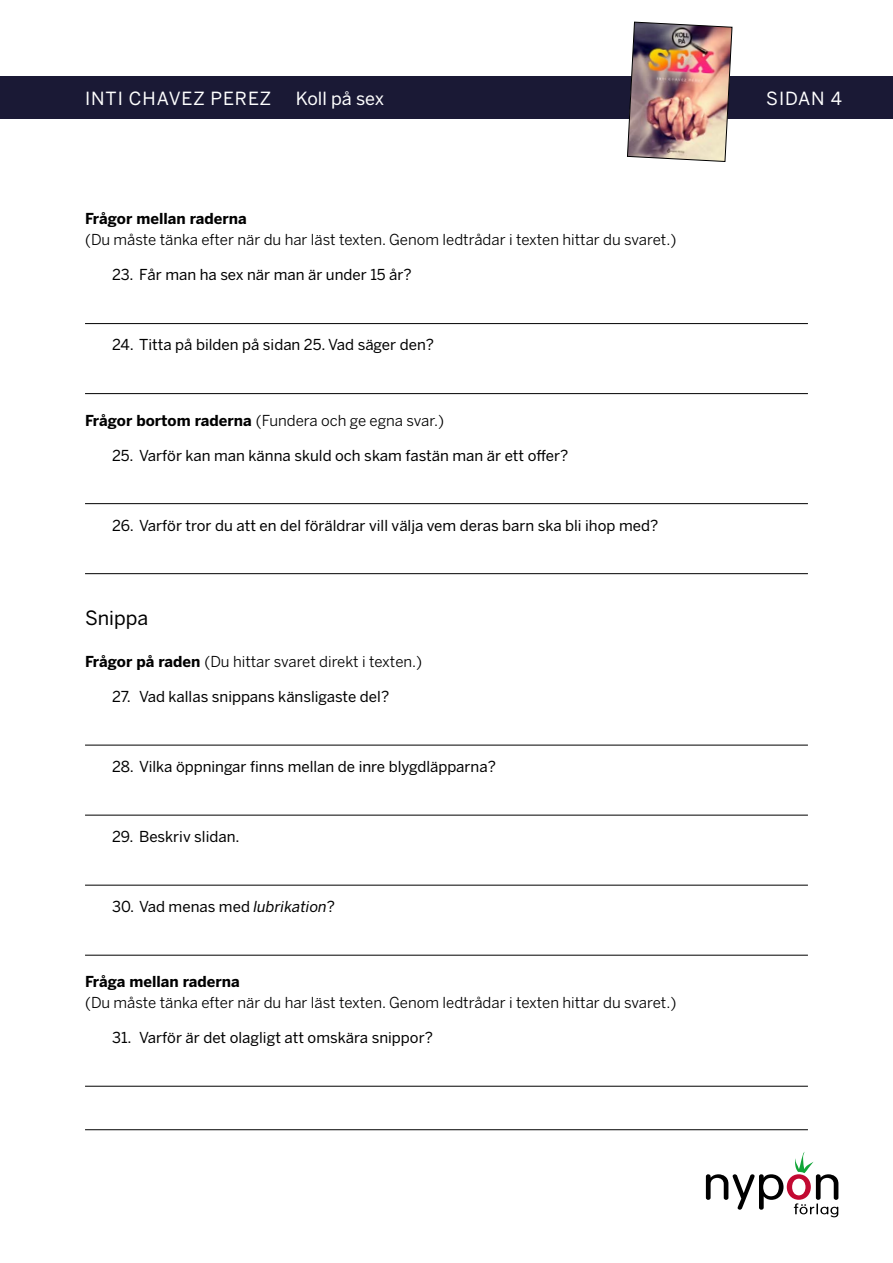
<style>
.page{position:relative;width:893px;height:1263px;background:#fff}
.page>*{position:absolute;margin:0;border:0;box-sizing:border-box;transform-origin:0 0}
.t1{font:19.5px "Benton Sans";color:#000}
.t2{font:18px "Benton Sans";letter-spacing:.05em;color:#fff}
.t3{font:18px "Benton Sans";letter-spacing:-.005em;color:#fff}
.t4{font:15px "Benton Sans";color:#000}
.t5{font:15px "Benton Sans";color:#000}
.t6{font:700 15px "Benton Sans";color:#000}
.s1{font-weight:700}
.s2{font-style:italic}
</style>
<div class="page">
<div style="left:0;top:77px;width:893px;height:42px;background:#1a1935"></div>
<img style="left:627px;top:21px;width:106px;height:141px">
<svg style="left:706px;top:1152px;width:132px;height:65px"></svg>
<hr style="left:85px;top:323px;width:723px;height:1px;background:#000">
<hr style="left:85px;top:393px;width:723px;height:1px;background:#000">
<hr style="left:85px;top:503px;width:723px;height:1px;background:#000">
<hr style="left:85px;top:573px;width:723px;height:1px;background:#000">
<hr style="left:85px;top:745px;width:723px;height:1px;background:#000">
<hr style="left:85px;top:815px;width:723px;height:1px;background:#000">
<hr style="left:85px;top:885px;width:723px;height:1px;background:#000">
<hr style="left:85px;top:955px;width:723px;height:1px;background:#000">
<hr style="left:85px;top:1086px;width:723px;height:1px;background:#000">
<hr style="left:85px;top:1129px;width:723px;height:1px;background:#000">
<p class="t2" style="left:85px;top:88px;width:188px">INTI CHAVEZ PEREZ</p>
<p class="t3" style="left:296px;top:88px;width:90px">Koll på sex</p>
<p class="t2" style="left:766px;top:88px;width:77px">SIDAN 4</p>
<p class="t6" style="left:85px;top:210px;width:163px">Frågor mellan raderna</p>
<p class="t5" style="left:85px;top:231px;width:593px">(Du måste tänka efter när du har läst texten. Genom ledtrådar i texten hittar du svaret.)</p>
<p class="t4" style="left:112px;top:266px;width:301px">23. Får man ha sex när man är under 15 år?</p>
<p class="t4" style="left:112px;top:336px;width:324px">24. Titta på bilden på sidan 25. Vad säger den?</p>
<p class="t5" style="left:85px;top:411px;width:361px"><span class="s1">Frågor bortom raderna</span> (Fundera och ge egna svar.)</p>
<p class="t4" style="left:112px;top:446px;width:458px">25. Varför kan man känna skuld och skam fastän man är ett offer?</p>
<p class="t4" style="left:112px;top:516px;width:548px">26. Varför tror du att en del föräldrar vill välja vem deras barn ska bli ihop med?</p>
<h1 class="t1" style="left:85px;top:606px;width:65px">Snippa</h1>
<p class="t5" style="left:85px;top:652px;width:339px"><span class="s1">Frågor på raden</span> (Du hittar svaret direkt i texten.)</p>
<p class="t4" style="left:112px;top:688px;width:279px">27. Vad kallas snippans känsligaste del?</p>
<p class="t4" style="left:112px;top:758px;width:385px">28. Vilka öppningar finns mellan de inre blygdläpparna?</p>
<p class="t4" style="left:112px;top:828px;width:129px">29. Beskriv slidan.</p>
<p class="t4" style="left:112px;top:898px;width:225px">30. Vad menas med <span class="s2">lubrikation</span>?</p>
<p class="t6" style="left:85px;top:973px;width:156px">Fråga mellan raderna</p>
<p class="t5" style="left:85px;top:994px;width:593px">(Du måste tänka efter när du har läst texten. Genom ledtrådar i texten hittar du svaret.)</p>
<p class="t4" style="left:112px;top:1029px;width:322px">31. Varför är det olagligt att omskära snippor?</p>
</div>
